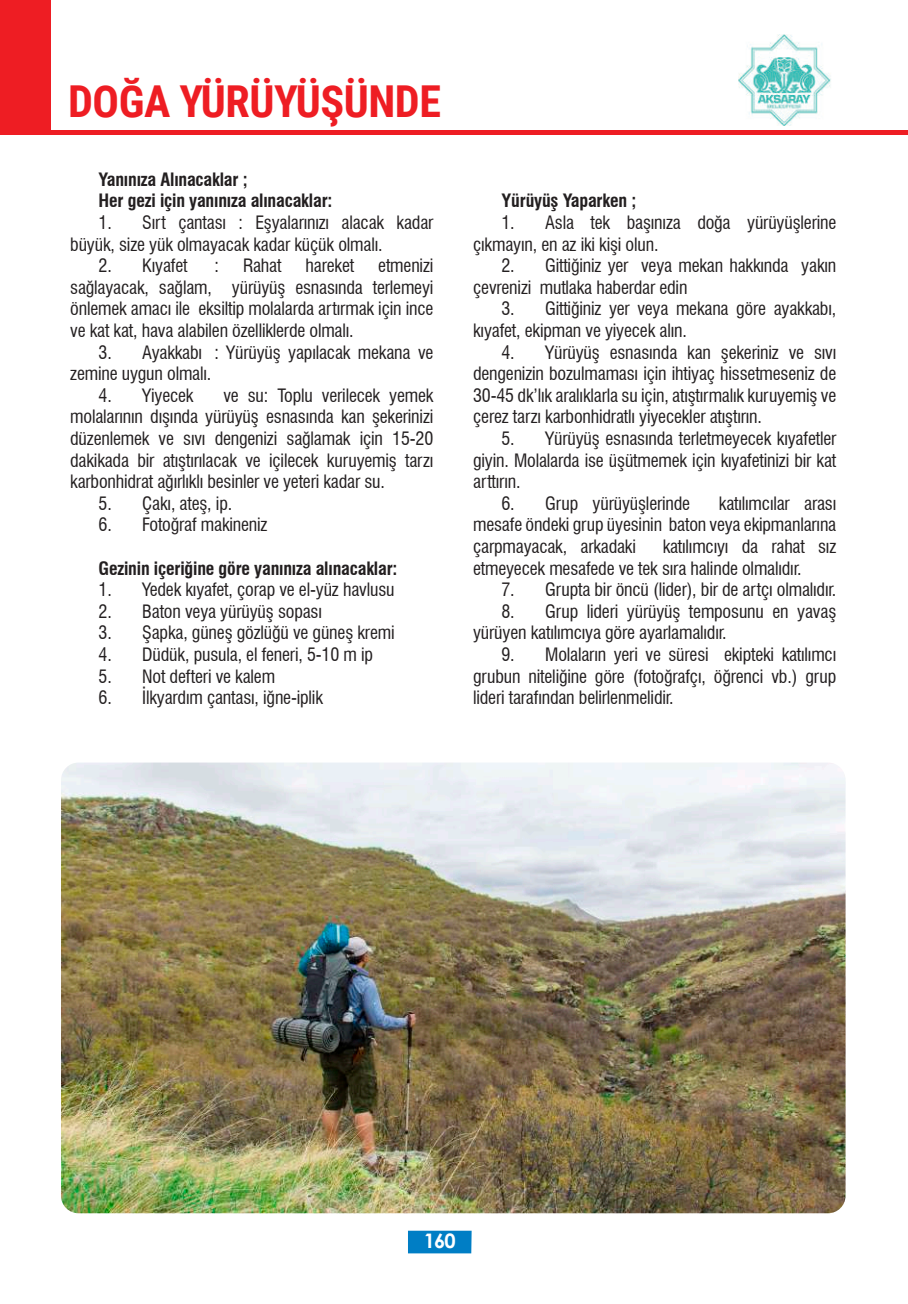
<style>
.page{position:relative;width:908px;height:1304px;background:#fff}
.page>*{position:absolute;margin:0;border:0;box-sizing:border-box;transform-origin:0 0}
.t1{font:700 44px "Roboto Condensed";letter-spacing:-.01em;color:#ee1d23}
.t2{font:700 20px "Century Gothic";color:#fff}
.t3{font:condensed 18px/21.6px "Swiss 721 BT";letter-spacing:-.01em;color:#231f20}
.t4{font:700 condensed 18px/21.6px "Swiss 721 BT";letter-spacing:-.01em;color:#231f20}
</style>
<div class="page">
<img style="left:61px;top:763px;width:784px;height:450px">
<img style="left:738px;top:34px;width:93px;height:91px">
<div style="left:0;top:0;width:50px;height:133px;background:#ee1d23"></div>
<div style="left:0;top:130px;width:907px;height:5px;background:#ee1d23"></div>
<div style="left:408px;top:1231px;width:63px;height:22px;background:#007ec5"></div>
<h1 class="t1" style="left:68px;top:70px;width:374px">DOĞA YÜRÜYÜŞÜNDE</h1>
<p class="t4" style="left:99px;top:168px;width:235px">Yanınıza Alınacaklar ;<br>Her gezi için yanınıza alınacaklar:</p>
<p class="t3" style="left:70px;top:212px;width:364px;text-indent:28px">1. Sırt çantası : Eşyalarınızı alacak kadar büyük, size yük olmayacak kadar küçük olmalı.</p>
<p class="t3" style="left:99px;top:255px;width:90px">2. Kıyafet</p>
<p class="t3" style="left:214px;top:255px;width:6px">:</p>
<p class="t3" style="left:243px;top:255px;width:40px">Rahat</p>
<p class="t3" style="left:305px;top:255px;width:50px">hareket</p>
<p class="t3" style="left:70px;top:255px;width:364px;text-align:justify;text-indent:308px">etmenizi sağlayacak, sağlam, yürüyüş esnasında terlemeyi önlemek amacı ile eksiltip molalarda artırmak için ince ve kat kat, hava alabilen özelliklerde olmalı.</p>
<p class="t3" style="left:70px;top:341px;width:364px;text-indent:28px">3. Ayakkabı : Yürüyüş yapılacak mekana ve zemine uygun olmalı.</p>
<p class="t3" style="left:99px;top:384px;width:96px">4. Yiyecek</p>
<p class="t3" style="left:70px;top:384px;width:364px;text-align:justify;text-indent:153px">ve su: Toplu verilecek yemek molalarının dışında yürüyüş esnasında kan şekerinizi düzenlemek ve sıvı dengenizi sağlamak için 15-20 dakikada bir atıştırılacak ve içilecek kuruyemiş tarzı karbonhidrat ağırlıklı besinler ve yeteri kadar su.</p>
<p class="t3" style="left:99px;top:492px;width:135px">5. Çakı, ateş, ip.</p>
<p class="t3" style="left:99px;top:514px;width:170px">6. Fotoğraf makineniz</p>
<p class="t4" style="left:99px;top:557px;width:300px">Gezinin içeriğine göre yanınıza alınacaklar:</p>
<p class="t3" style="left:99px;top:579px;width:297px">1. Yedek kıyafet, çorap ve el-yüz havlusu</p>
<p class="t3" style="left:99px;top:600px;width:225px">2. Baton veya yürüyüş sopası</p>
<p class="t3" style="left:99px;top:622px;width:297px">3. Şapka, güneş gözlüğü ve güneş kremi</p>
<p class="t3" style="left:99px;top:644px;width:276px">4. Düdük, pusula, el feneri, 5-10 m ip</p>
<p class="t3" style="left:99px;top:665px;width:178px">5. Not defteri ve kalem</p>
<p class="t3" style="left:99px;top:687px;width:226px">6. İlkyardım çantası, iğne-iplik</p>
<p class="t4" style="left:501px;top:190px;width:136px">Yürüyüş Yaparken ;</p>
<p class="t3" style="left:473px;top:212px;width:364px;text-indent:28px">1. Asla tek başınıza doğa yürüyüşlerine çıkmayın, en az iki kişi olun.</p>
<p class="t3" style="left:473px;top:255px;width:364px;text-indent:28px">2. Gittiğiniz yer veya mekan hakkında yakın çevrenizi mutlaka haberdar edin</p>
<p class="t3" style="left:473px;top:298px;width:364px;text-indent:28px">3. Gittiğiniz yer veya mekana göre ayakkabı, kıyafet, ekipman ve yiyecek alın.</p>
<p class="t3" style="left:473px;top:341px;width:364px;text-align:justify;text-indent:28px">4. Yürüyüş esnasında kan şekeriniz ve sıvı dengenizin bozulmaması için ihtiyaç hissetmeseniz de 30-45 dk’lık aralıklarla su için, atıştırmalık kuruyemiş ve çerez tarzı karbonhidratlı yiyecekler atıştırın.</p>
<p class="t3" style="left:473px;top:428px;width:364px;text-align:justify;text-indent:28px">5. Yürüyüş esnasında terletmeyecek kıyafetler giyin. Molalarda ise üşütmemek için kıyafetinizi bir kat arttırın.</p>
<p class="t3" style="left:501px;top:492px;width:190px">6. Grup yürüyüşlerinde</p>
<p class="t3" style="left:473px;top:492px;width:364px;text-align:justify;text-indent:246px">katılımcılar arası mesafe öndeki grup üyesinin baton veya ekipmanlarına çarpmayacak, arkadaki</p>
<p class="t3" style="left:473px;top:536px;width:364px;text-indent:189px">katılımcıyı da rahat sız etmeyecek mesafede ve tek sıra halinde olmalıdır.</p>
<p class="t3" style="left:501px;top:579px;width:336px">7. Grupta bir öncü (lider), bir de artçı olmalıdır.</p>
<p class="t3" style="left:473px;top:600px;width:364px;text-indent:28px">8. Grup lideri yürüyüş temposunu en yavaş yürüyen katılımcıya göre ayarlamalıdır.</p>
<p class="t3" style="left:473px;top:644px;width:364px;text-align:justify;text-indent:28px">9. Molaların yeri ve süresi ekipteki katılımcı grubun niteliğine göre (fotoğrafçı, öğrenci vb.) grup lideri tarafından belirlenmelidir.</p>
<p class="t2" style="left:424px;top:1226px;width:33px">160</p>
</div>
